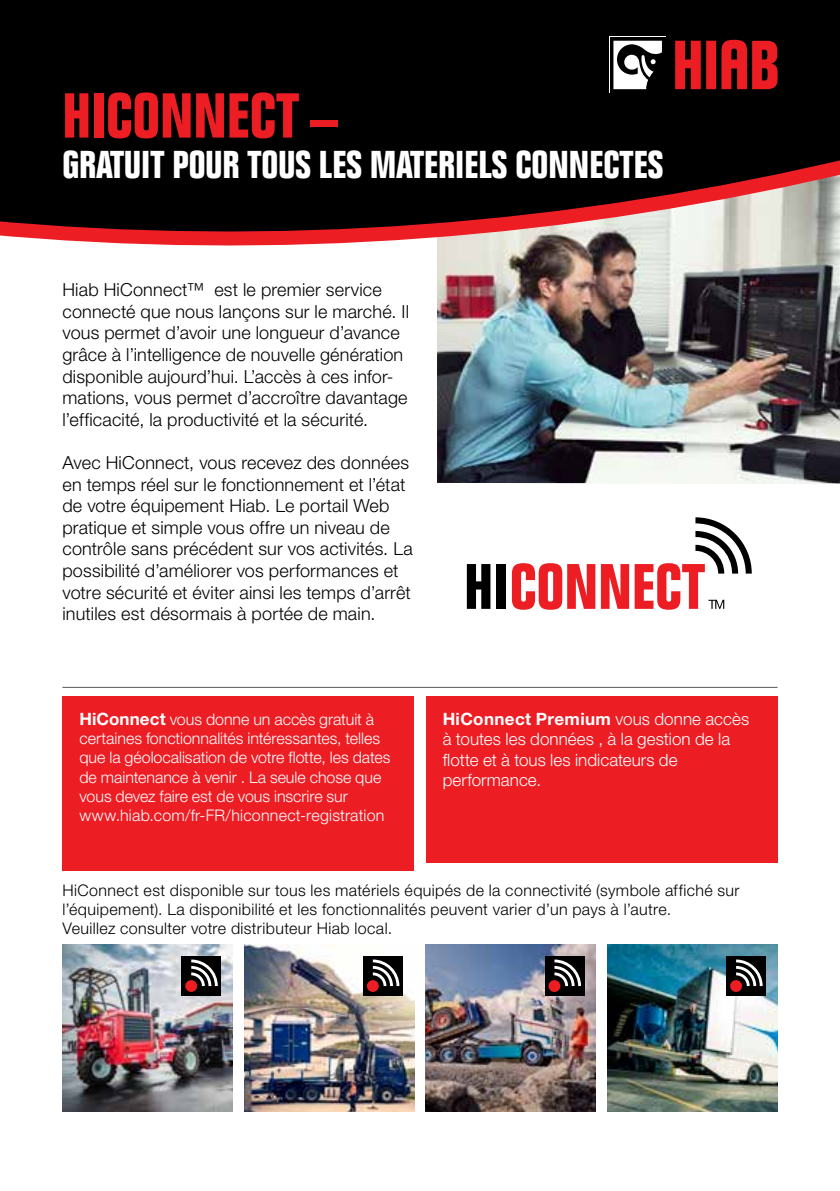
<style>
.page{position:relative;width:840px;height:1191px;background:#fff}
.page>*{position:absolute;margin:0;border:0;box-sizing:border-box;transform-origin:0 0}
.t1{font:700 condensed 62px "Folio Std";color:#ed1d24}
.t2{font:700 condensed 38px "Folio Std";color:#fff}
.t3{font:300 18px/21.6px "Helvetica Neue LT Std";letter-spacing:.01em;color:#000}
.t4{font:300 17px/20.4px "Helvetica Neue LT Std";letter-spacing:.005em;color:#fff}
.t5{font:300 16px/19.2px "Helvetica Neue LT Std";color:#fff}
.t6{font:300 16px/19.2px "Helvetica Neue LT Std";letter-spacing:.025em;color:#000}
.s1{font-size:54px}
.s2{font-weight:700;font-size:17px}
.s3{font-weight:700}
</style>
<div class="page">
<img style="left:437px;top:259px;width:402px;height:224px">
<svg style="left:0;top:0;width:839px;height:259px;background:#131313"></svg>
<img style="left:425px;top:944px;width:170px;height:167px">
<img style="left:607px;top:944px;width:170px;height:167px">
<img style="left:244px;top:944px;width:170px;height:167px">
<img style="left:62px;top:944px;width:170px;height:167px">
<div style="left:62px;top:696px;width:352px;height:174px;background:#ed1d24"></div>
<div style="left:425px;top:696px;width:352px;height:166px;background:#ed1d24"></div>
<hr style="left:62px;top:687px;width:715px;height:1px;background:#58595b">
<div style="left:181px;top:956px;width:40px;height:39px;background:#000"></div>
<div style="left:185px;top:980px;width:12px;height:12px;background:#ed1d24;border-radius:50%"></div>
<svg style="left:191px;top:959px;width:27px;height:27px"></svg>
<div style="left:363px;top:956px;width:40px;height:39px;background:#000"></div>
<svg style="left:366px;top:980px;width:12px;height:12px"></svg>
<svg style="left:372px;top:959px;width:27px;height:27px"></svg>
<div style="left:544px;top:956px;width:40px;height:39px;background:#000"></div>
<div style="left:548px;top:980px;width:12px;height:12px;background:#ed1d24;border-radius:50%"></div>
<svg style="left:554px;top:959px;width:26px;height:27px"></svg>
<div style="left:726px;top:956px;width:39px;height:39px;background:#000"></div>
<svg style="left:729px;top:980px;width:12px;height:12px"></svg>
<svg style="left:735px;top:959px;width:27px;height:27px"></svg>
<svg style="left:609px;top:37px;width:56px;height:55px"></svg>
<svg style="left:613px;top:41px;width:48px;height:48px"></svg>
<svg style="left:674px;top:41px;width:41px;height:48px;background:#ab141a"></svg>
<svg style="left:721px;top:40px;width:56px;height:49px;background:#b3151b"></svg>
<svg style="left:0;top:145px;width:839px;height:101px;background:#472a2a"></svg>
<svg style="left:466px;top:564px;width:24px;height:45px"></svg>
<div style="left:496px;top:564px;width:9px;height:45px;background:#000"></div>
<svg style="left:511px;top:563px;width:117px;height:47px"></svg>
<svg style="left:634px;top:517px;width:117px;height:93px"></svg>
<h1 class="t1" style="left:62px;top:81px;width:276px">HICONNECT <span class="s1">–</span></h1>
<h2 class="t2" style="left:62px;top:143px;width:602px">GRATUIT POUR TOUS LES MATERIELS CONNECTES</h2>
<p class="t3" style="left:62px;top:279px;width:348px">Hiab HiConnect™ est le premier service connecté que nous lançons sur le marché. Il vous permet d’avoir une longueur d’avance grâce à l’intelligence de nouvelle génération disponible aujourd’hui. L’accès à ces infor&shy;mations, vous permet d’accroître davantage l’efficacité, la productivité et la sécurité.</p>
<p class="t3" style="left:62px;top:451px;width:351px">Avec HiConnect, vous recevez des données en temps réel sur le fonctionnement et l’état de votre équipement Hiab. Le portail Web pratique et simple vous offre un niveau de contrôle sans précédent sur vos activités. La possibilité d’améliorer vos performances et votre sécurité et éviter ainsi les temps d’arrêt inutiles est désormais à portée de main.</p>
<p class="t5" style="left:79px;top:709px;width:312px"><span class="s2">HiConnect</span> vous donne un accès gratuit à certaines fonctionnalités intéressantes, telles que la géolocalisation de votre flotte, les dates de maintenance à venir . La seule chose que vous devez faire est de vous inscrire sur www.hiab.com/fr-FR/hiconnect-registration</p>
<p class="t4" style="left:442px;top:708px;width:308px"><span class="s3">HiConnect Premium</span> vous donne accès à toutes les données , à la gestion de la flotte et à tous les indicateurs de performance.</p>
<p class="t6" style="left:62px;top:880px;width:678px">HiConnect est disponible sur tous les matériels équipés de la connectivité (symbole affiché sur l’équipement). La disponibilité et les fonctionnalités peuvent varier d’un pays à l’autre.<br>Veuillez consulter votre distributeur Hiab local.</p>
</div>
